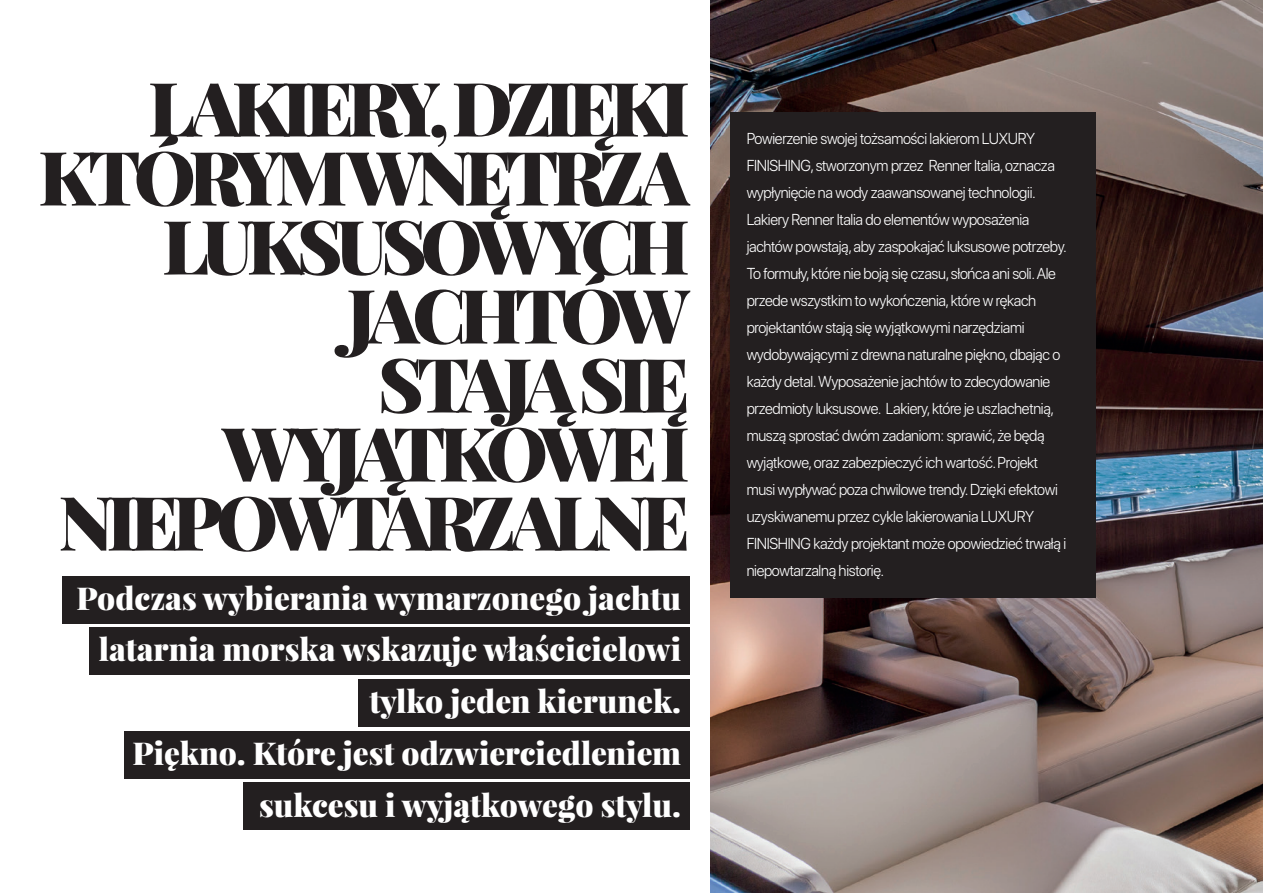
<style>
.page{position:relative;width:1263px;height:893px;background:#fff}
.page>*{position:absolute;margin:0;border:0;box-sizing:border-box;transform-origin:0 0}
.t1{font:900 75px/69px "Playfair Display";letter-spacing:-.09em;color:#231f20;text-align:right}
.t2{font:900 31.5px/51.8px "Playfair Display";color:#fff;text-align:right}
.t3{font:300 15.75px/27px "SF Pro Display";letter-spacing:-.02em;color:#fff;scale:.96 1}
</style>
<div class="page">
<img style="left:710px;top:0;width:553px;height:893px">
<div style="left:62px;top:576px;width:628px;height:47px;background:#231f20"></div>
<div style="left:89px;top:627px;width:601px;height:48px;background:#231f20"></div>
<div style="left:124px;top:731px;width:566px;height:48px;background:#231f20"></div>
<div style="left:358px;top:679px;width:332px;height:48px;background:#231f20"></div>
<div style="left:243px;top:782px;width:447px;height:48px;background:#231f20"></div>
<div style="left:730px;top:112px;width:365px;height:485px;background:#231f20"></div>
<h1 class="t1" style="left:38px;top:73px;width:653px">LAKIERY,DZIĘKI<br>KTÓRYM WNĘTRZA<br>LUKSUSOWYCH<br>JACHTÓW<br>STAJĄ SIĘ<br>WYJĄTKOWE I<br>NIEPOWTARZALNE</h1>
<h2 class="t2" style="left:76px;top:571px;width:606px">Podczas wybierania wymarzonego jachtu latarnia morska wskazuje właścicielowi tylko jeden kierunek.<br>Piękno. Które jest odzwierciedleniem sukcesu i wyjątkowego stylu.</h2>
<p class="t3" style="left:747px;top:125px;width:335px">Powierzenie swojej tożsamości lakierom LUXURY FINISHING, stworzonym przez Renner Italia, oznacza wypłynięcie na wody zaawansowanej technologii.<br>Lakiery Renner Italia do elementów wyposażenia jachtów powstają, aby zaspokajać luksusowe potrzeby.<br>To formuły, które nie boją się czasu, słońca ani soli. Ale przede wszystkim to wykończenia, które w rękach projektantów stają się wyjątkowymi narzędziami wydobywającymi z drewna naturalne piękno, dbając o każdy detal. Wyposażenie jachtów to zdecydowanie przedmioty luksusowe. Lakiery, które je uszlachetnią, muszą sprostać dwóm zadaniom: sprawić, że będą wyjątkowe, oraz zabezpieczyć ich wartość. Projekt musi wypływać poza chwilowe trendy. Dzięki efektowi uzyskiwanemu przez cykle lakierowania LUXURY FINISHING każdy projektant może opowiedzieć trwałą i niepowtarzalną historię.</p>
</div>
